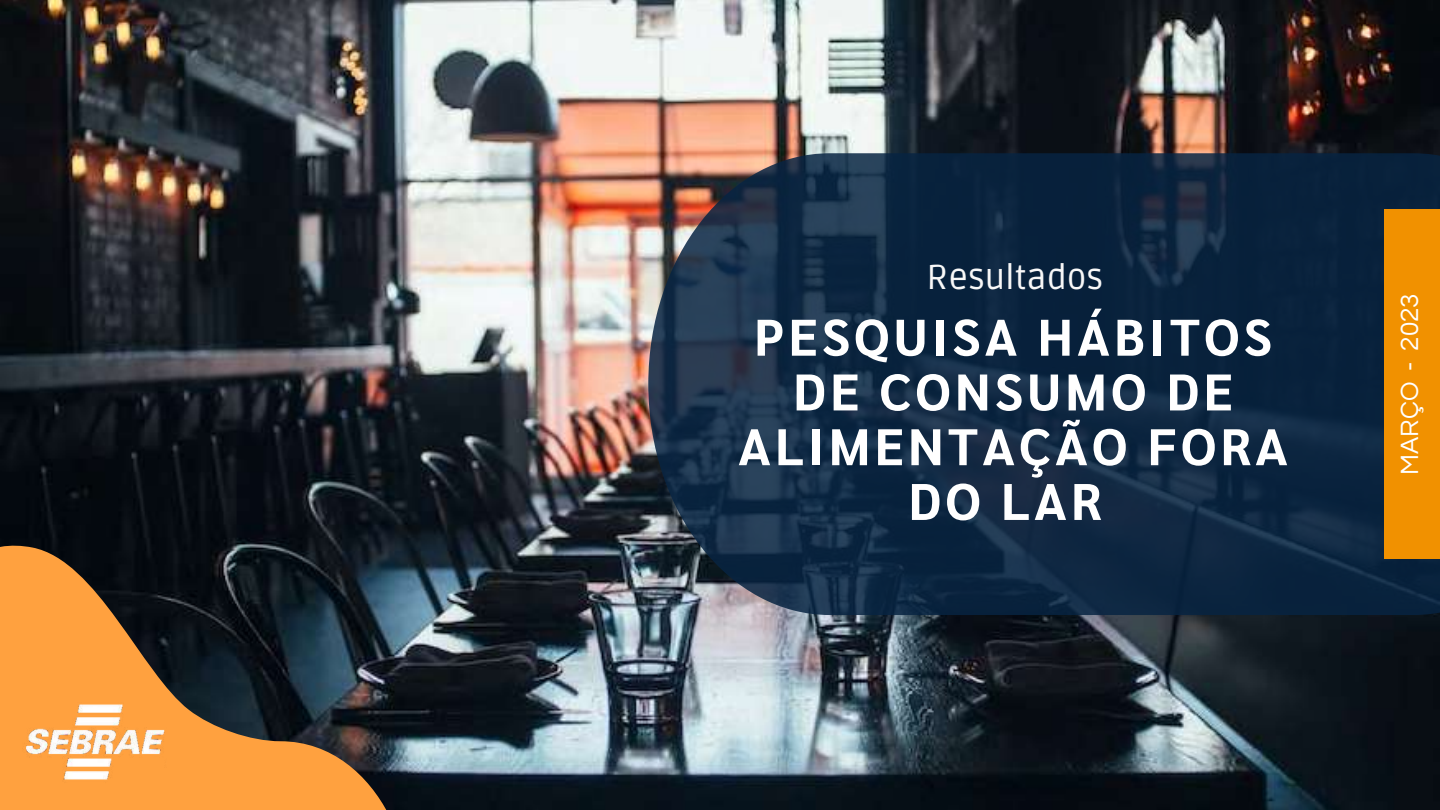
<style>
.page{position:relative;width:1440px;height:810px;background:#fff}
.page>*{position:absolute;margin:0;border:0;box-sizing:border-box;transform-origin:0 0}
.t1{font:700 51.3px/54.8px "Sarabun";letter-spacing:.08em;color:#fff;text-align:center}
.t2{font:34.4px "Ruda";color:#f8f8f8}
.t3{font:26px "Questrial";color:#fff}
</style>
<div class="page">
<img style="left:0;top:0;width:1440px;height:810px">
<svg style="left:648px;top:153px;width:792px;height:462px;background:#162c45"></svg>
<div style="left:1384px;top:210px;width:56px;height:348px;background:#f19100"></div>
<svg style="left:0;top:454px;width:447px;height:356px;background:#52412e"></svg>
<img style="left:23px;top:692px;width:144px;height:96px">
<p class="t2" style="left:927px;top:257px;width:178px">Resultados</p>
<p class="t1" style="left:738px;top:307px;width:551px">PESQUISA HÁBITOS<br>DE CONSUMO DE<br>ALIMENTAÇÃO FORA<br>DO LAR</p>
<p class="t3" style="left:1397px;top:475px;width:183px;rotate:-90deg">MARÇO - 2023</p>
</div>
